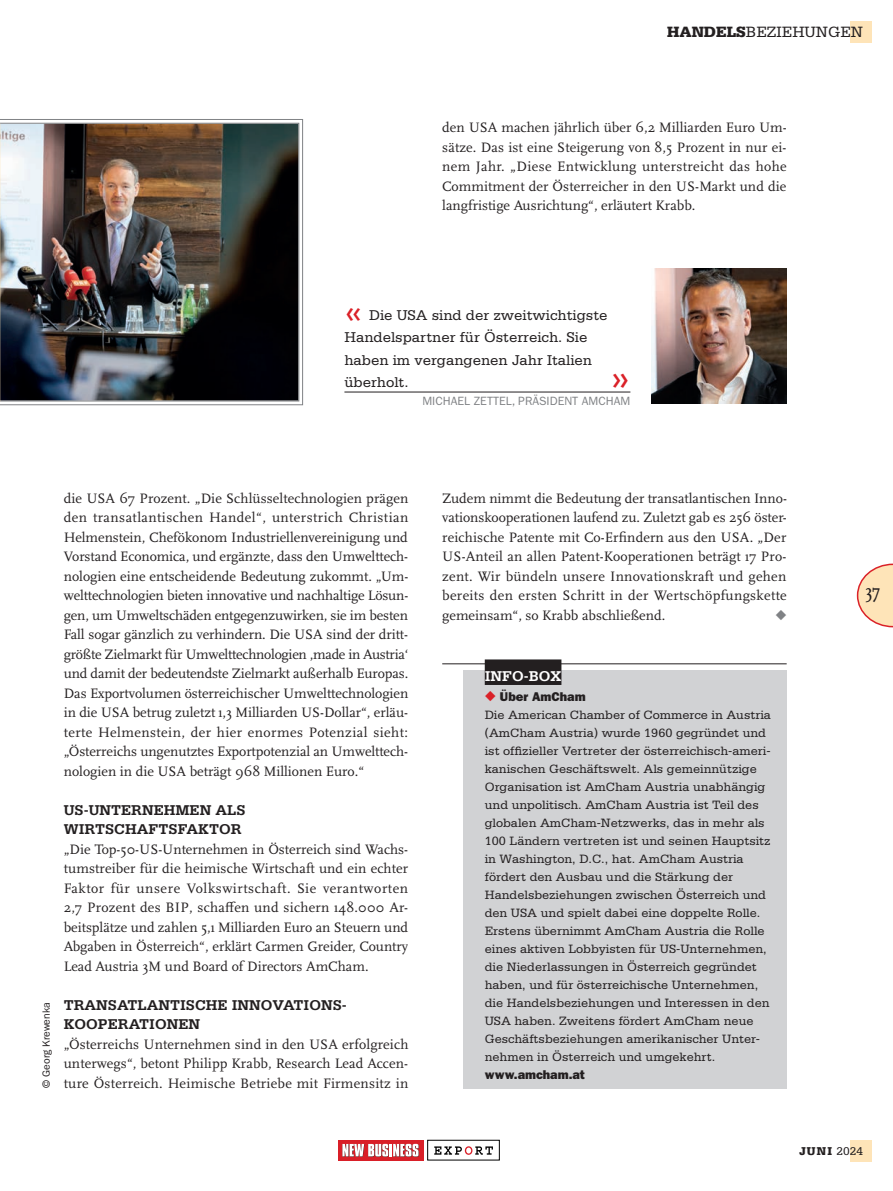
<style>
.page{position:relative;width:893px;height:1191px;background:#fff}
.page>*{position:absolute;margin:0;border:0;box-sizing:border-box;transform-origin:0 0}
.t1{font:36px "Consolas";color:#da2128}
.t2{font:condensed 21px "Scala OT";color:#231f20}
.t3{font:15.75px "Serifa Std";color:#231f20}
.t4{font:15px/22.5px "Serifa Std";color:#231f20}
.t5{font:700 15px/19.5px "Serifa Std";color:#231f20}
.t6{font:700 15px "Serifa Std";color:#fff}
.t7{font:14.25px/19.5px "Scala OT";color:#231f20;text-align:justify}
.t8{font:12.75px/18px "Serifa Std";color:#231f20}
.t9{font:12.75px "ITC Franklin Gothic Std Hvy";color:#231f20}
.t10{font:12px "ITC Franklin Gothic Std";color:#808285}
.t11{font:900 12px "Serifa Std";color:#231f20}
.t12{font:10.5px "ITC Franklin Gothic Std";color:#231f20}
.s1{font-weight:900}
.s2{font-family:"Consolas";font-size:33px;color:#da2128}
.s3{color:#da2128}
.s4{font-weight:400}
</style>
<div class="page">
<div style="left:338px;top:1140px;width:86px;height:20px;background:#d91f28"></div>
<svg style="left:342px;top:1143px;width:77px;height:13px"></svg>
<svg style="left:434px;top:1146px;width:59px;height:8px"></svg>
<div style="left:850px;top:1140px;width:22px;height:21px;background:#fee4b8"></div>
<svg style="left:857px;top:563px;width:36px;height:64px"></svg>
<div style="left:850px;top:21px;width:22px;height:22px;background:#fee4b8"></div>
<svg style="left:1px;top:119px;width:302px;height:286px"></svg>
<img style="left:1px;top:122px;width:299px;height:280px">
<div style="left:463px;top:670px;width:324px;height:419px;background:#d1d2d4"></div>
<hr style="left:442px;top:663px;width:345px;height:1px;background:#231f20">
<div style="left:485px;top:659px;width:76px;height:26px;background:#231f20"></div>
<img style="left:651px;top:269px;width:136px;height:135px">
<hr style="left:344px;top:392px;width:286px;height:1px;background:#231f20">
<svg style="left:0;top:119px;width:1px;height:287px"></svg>
<p class="t3" style="left:667px;top:23px;width:198px"><span class="s1">HANDELS</span>BEZIEHUNGEN</p>
<p class="t7" style="left:442px;top:118px;width:346px">den USA machen jährlich über 6,2 Milliarden Euro Um&shy;sätze. Das ist eine Steigerung von 8,5 Prozent in nur ei&shy;nem Jahr. „Diese Entwicklung unterstreicht das hohe Commitment der Österreicher in den US-Markt und die langfristige Ausrichtung“, erläutert Krabb.</p>
<p class="t4" style="left:344px;top:304px;width:265px"><span class="s2">«</span> Die USA sind der zweitwichtigste<br>Handelspartner für Österreich. Sie haben im vergangenen Jahr Italien überholt.</p>
<h1 class="t1" style="left:611px;top:354px;width:21px">»</h1>
<p class="t10" style="left:422px;top:394px;width:209px">MICHAEL ZETTEL, PRÄSIDENT AMCHAM</p>
<p class="t12" style="left:40px;top:1088px;width:87px;rotate:-90deg">© Georg Krewenka</p>
<p class="t7" style="left:64px;top:488px;width:346px">die USA 67 Prozent. „Die Schlüsseltechnologien prägen den transatlantischen Handel“, unterstrich Christian Helmen stein, Chefökonom Industriellenvereinigung und Vorstand Economica, und ergänzte, dass den Umwelttech&shy;nologien eine entscheidende Bedeutung zukommt. „Um&shy;welttechnologien bieten innovative und nachhaltige Lösun&shy;gen, um Umweltschäden entgegenzuwirken, sie im besten Fall sogar gänzlich zu verhindern. Die USA sind der dritt&shy;größte Zielmarkt für Umwelttechnologien ‚made in Austria‘ und damit der bedeutendste Zielmarkt außerhalb Europas.<br>Das Exportvolumen österreichischer Umwelttechnologien in die USA betrug zuletzt 1,3 Milliarden US-Dollar“, erläu&shy;terte Helmenstein, der hier enormes Potenzial sieht: „Österreichs ungenutztes Exportpotenzial an Umwelttech&shy;nologien in die USA beträgt 968 Millionen Euro.“</p>
<p class="t5" style="left:64px;top:800px;width:183px">US-UNTERNEHMEN ALS<br>WIRTSCHAFTSFAKTOR</p>
<p class="t7" style="left:64px;top:839px;width:346px">„Die Top-50-US-Unternehmen in Österreich sind Wachs&shy;tumstreiber für die heimische Wirtschaft und ein echter Faktor für unsere Volkswirtschaft. Sie verantworten 2,7 Prozent des BIP, schaffen und sichern 148.000 Ar&shy;beitsplätze und zahlen 5,1 Milliarden Euro an Steuern und Abgaben in Österreich“, erklärt Carmen Greider, Country Lead Austria 3M und Board of Directors AmCham.</p>
<p class="t5" style="left:64px;top:995px;width:285px">TRANSATLANTISCHE INNOVATIONS-<br>KOOPERATIONEN</p>
<p class="t7" style="left:64px;top:1034px;width:346px">„Österreichs Unternehmen sind in den USA erfolgreich unterwegs“, betont Philipp Krabb, Research Lead Accen&shy;ture Österreich. Heimische Betriebe mit Firmensitz in</p>
<p class="t7" style="left:442px;top:488px;width:346px">Zudem nimmt die Bedeutung der transatlantischen Inno&shy;vationskooperationen laufend zu. Zuletzt gab es 256 öster&shy;reichische Patente mit Co-Erfindern aus den USA. „Der US-Anteil an allen Patent-Kooperationen beträgt 17 Pro&shy;zent. Wir bündeln unsere Innovationskraft und gehen bereits den ersten Schritt in der Wertschöpfungskette gemeinsam“, so Krabb abschließend.</p>
<p class="t6" style="left:485px;top:667px;width:78px">INFO-BOX</p>
<p class="t9" style="left:485px;top:689px;width:102px"><span class="s3">◆</span> Über AmCham</p>
<p class="t8" style="left:485px;top:705px;width:288px">Die American Chamber of Commerce in Austria (AmCham Austria) wurde 1960 gegründet und ist offizieller Vertreter der österreichisch-ameri&shy;kanischen Geschäftswelt. Als gemeinnützige Organisation ist AmCham Austria unabhängig und unpolitisch. AmCham Austria ist Teil des globalen AmCham-Netzwerks, das in mehr als 100 Ländern vertreten ist und seinen Hauptsitz in Washington, D.C., hat. AmCham Austria fördert den Ausbau und die Stärkung der Handelsbeziehungen zwischen Österreich und den USA und spielt dabei eine doppelte Rolle.<br>Erstens übernimmt AmCham Austria die Rolle eines aktiven Lobbyisten für US-Unternehmen, die Niederlassungen in Österreich gegründet haben, und für österreichische Unternehmen, die Handelsbeziehungen und Interessen in den USA haben. Zweitens fördert AmCham neue Geschäftsbeziehungen amerikanischer Unter&shy;nehmen in Österreich und umgekehrt.</p>
<p class="t9" style="left:485px;top:1067px;width:102px">www.amcham.at</p>
<h2 class="t2" style="left:865px;top:579px;width:16px">37</h2>
<p class="t11" style="left:799px;top:1143px;width:66px">JUNI <span class="s4">2024</span></p>
</div>
